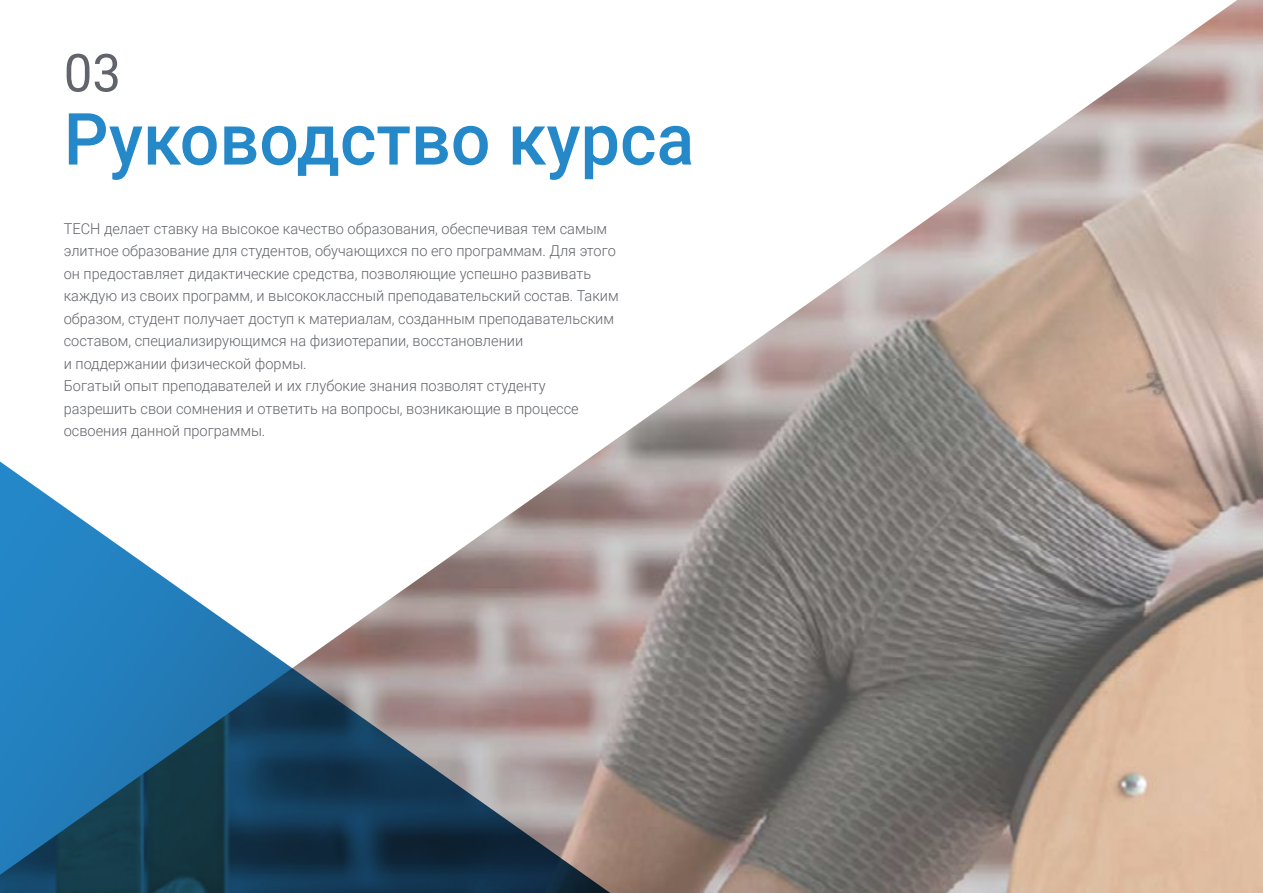
<style>
.page{position:relative;width:1263px;height:893px;background:#fff}
.page>*{position:absolute;margin:0;border:0;box-sizing:border-box;transform-origin:0 0}
.t1{font:500 72px "Roboto";color:#2488c9}
.t2{font:52.5px "Roboto";color:#61646a}
.t3{font:300 15px/22.5px "Roboto";color:#61646a}
</style>
<div class="page">
<img style="left:607px;top:0;width:656px;height:893px">
<svg style="left:0;top:446px;width:640px;height:447px"></svg>
<h2 class="t2" style="left:64px;top:36px;width:59px">03</h2>
<h1 class="t1" style="left:64px;top:89px;width:632px">Руководство курса</h1>
<p class="t3" style="left:64px;top:216px;width:556px">TECH делает ставку на высокое качество образования, обеспечивая тем самым элитное образование для студентов, обучающихся по его программам. Для этого он предоставляет дидактические средства, позволяющие успешно развивать каждую из своих программ, и высококлассный преподавательский состав. Таким образом, студент получает доступ к материалам, созданным преподавательским составом, специализирующимся на физиотерапии, восстановлении<br>и поддержании физической формы.<br>Богатый опыт преподавателей и их глубокие знания позволят студенту разрешить свои сомнения и ответить на вопросы, возникающие в процессе освоения данной программы.</p>
</div>
